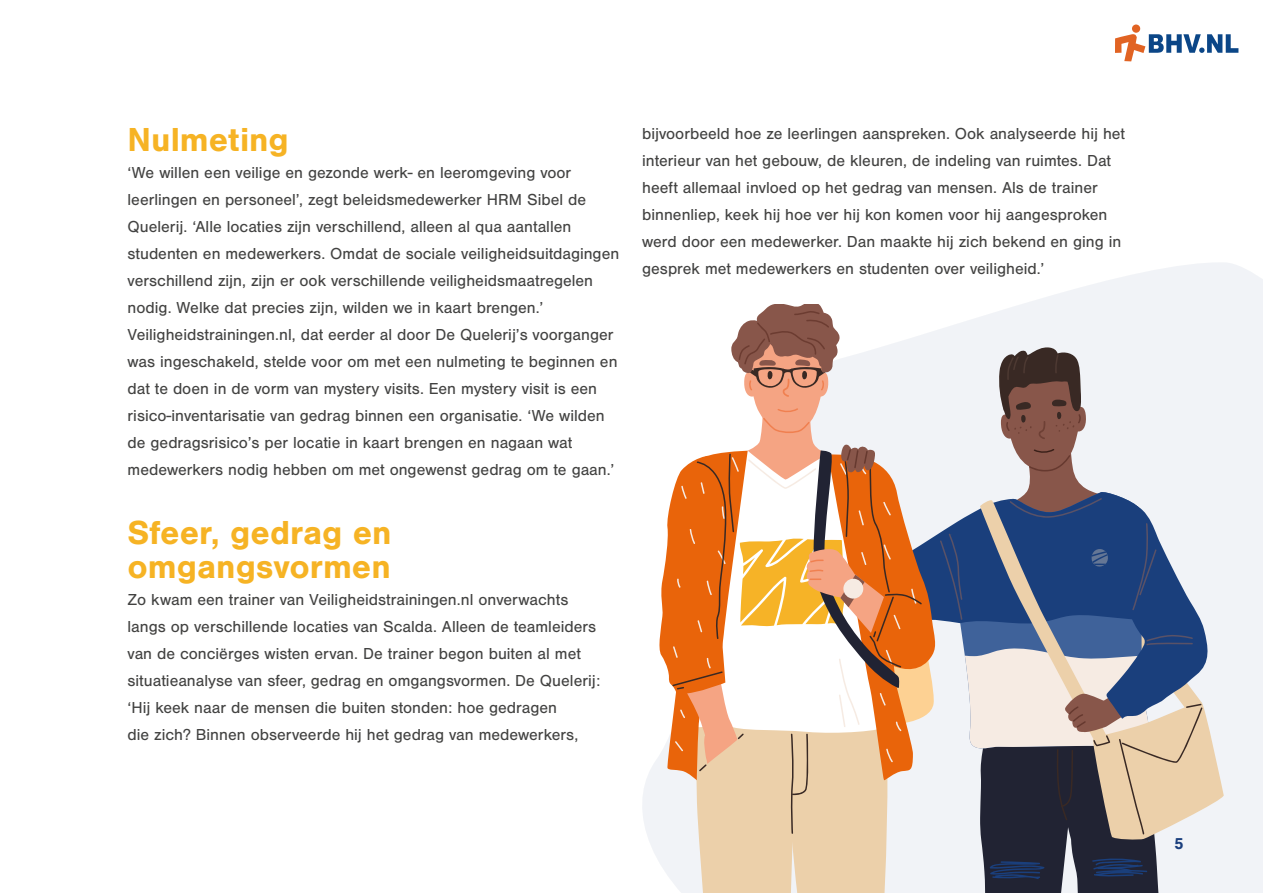
<style>
.page{position:relative;width:1263px;height:893px;background:#fff}
.page>*{position:absolute;margin:0;border:0;box-sizing:border-box;transform-origin:0 0}
.t1{font:700 34.5px/34.5px "Nimbus San";color:#f6b324}
.t2{font:16.5px/27px "Nimbus San";color:#424241}
.t3{font:700 16.5px "Nimbus San";color:#1b3f7e}
</style>
<div class="page">
<svg style="left:642px;top:263px;width:621px;height:630px;fill:#f1f3f7"></svg>
<svg style="left:657px;top:304px;width:568px;height:589px"></svg>
<svg style="left:1115px;top:24px;width:124px;height:38px"></svg>
<h1 class="t1" style="left:128px;top:122px;width:163px">Nulmeting</h1>
<p class="t2" style="left:128px;top:159px;width:493px">‘We willen een veilige en gezonde werk- en leeromgeving voor leerlingen en personeel’, zegt beleidsmedewerker HRM Sibel de Quelerij. ‘Alle locaties zijn verschillend, alleen al qua aantallen studenten en medewerkers. Omdat de sociale veiligheidsuitdagingen verschillend zijn, zijn er ook verschillende veiligheidsmaatregelen nodig. Welke dat precies zijn, wilden we in kaart brengen.’ Veiligheidstrainingen.nl, dat eerder al door De Quelerij’s voorganger was ingeschakeld, stelde voor om met een nulmeting te beginnen en dat te doen in de vorm van mystery visits. Een mystery visit is een risico-inventarisatie van gedrag binnen een organisatie. ‘We wilden de gedragsrisico’s per locatie in kaart brengen en nagaan wat medewerkers nodig hebben om met ongewenst gedrag om te gaan.’</p>
<h1 class="t1" style="left:128px;top:515px;width:265px">Sfeer, gedrag en omgangsvormen</h1>
<p class="t2" style="left:128px;top:586px;width:474px">Zo kwam een trainer van Veiligheidstrainingen.nl onverwachts langs op verschillende locaties van Scalda. Alleen de teamleiders van de conciërges wisten ervan. De trainer begon buiten al met situatieanalyse van sfeer, gedrag en omgangsvormen. De Quelerij: ‘Hij keek naar de mensen die buiten stonden: hoe gedragen<br>die zich? Binnen observeerde hij het gedrag van medewerkers,</p>
<p class="t2" style="left:642px;top:120px;width:484px">bijvoorbeeld hoe ze leerlingen aanspreken. Ook analyseerde hij het interieur van het gebouw, de kleuren, de indeling van ruimtes. Dat heeft allemaal invloed op het gedrag van mensen. Als de trainer binnenliep, keek hij hoe ver hij kon komen voor hij aangesproken werd door een medewerker. Dan maakte hij zich bekend en ging in gesprek met medewerkers en studenten over veiligheid.’</p>
<p class="t3" style="left:1174px;top:834px;width:11px">5</p>
</div>
